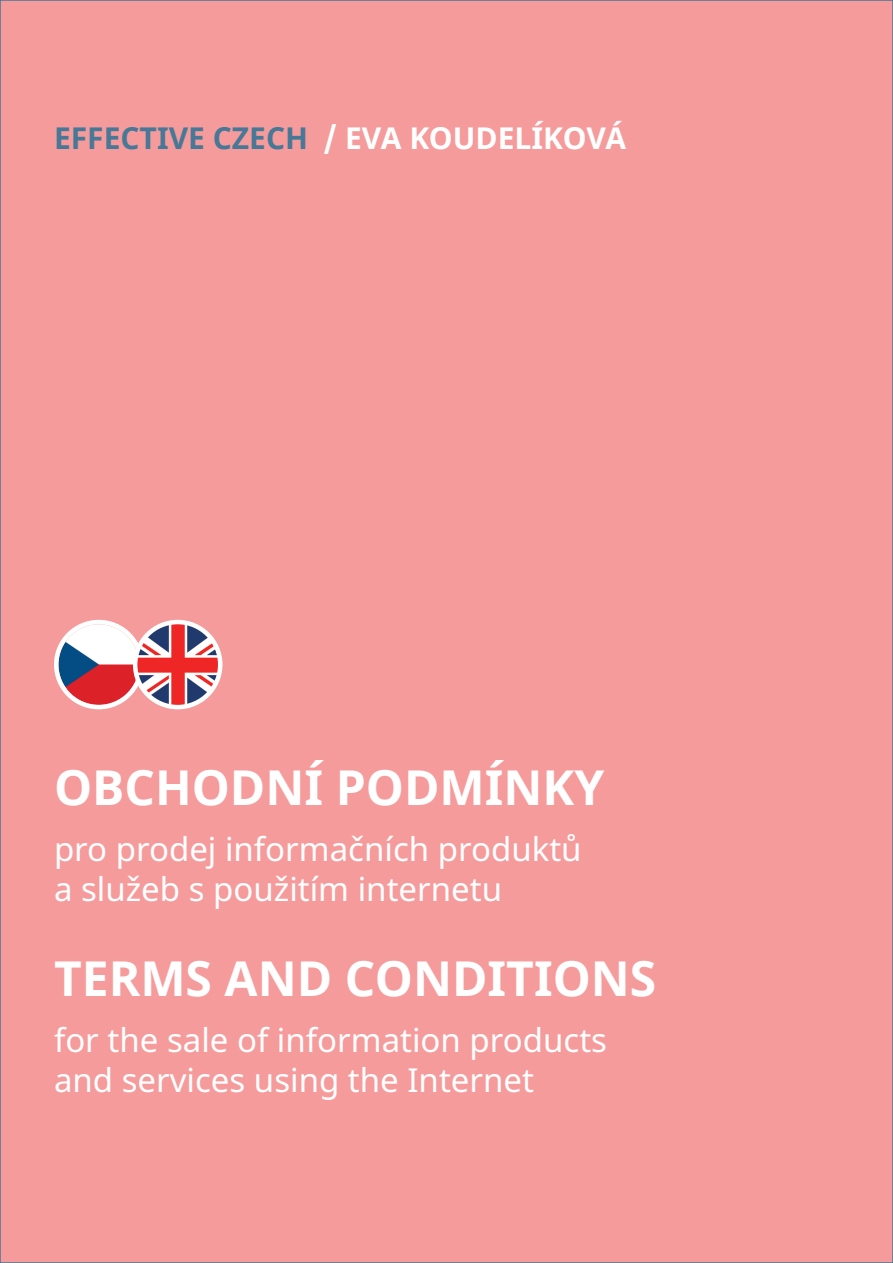
<style>
.page{position:relative;width:893px;height:1263px;background:#f69b9b}
.page>*{position:absolute;margin:0;border:0;box-sizing:border-box;transform-origin:0 0}
.t1{font:700 48px "Noto Sans";color:#fff}
.t2{font:33px/39.6px "Noto Sans";color:#fff}
.t3{font:700 30px "Noto Sans";color:#fff}
.s1{color:#477897}
</style>
<div class="page">
<svg style="left:54px;top:620px;width:81px;height:89px"></svg>
<img style="left:135px;top:622px;width:85px;height:85px">
<div style="left:133px;top:620px;width:89px;height:89px;border:4px solid #fff;border-radius:50%"></div>
<p class="t3" style="left:54px;top:117px;width:574px"><span class="s1">EFFECTIVE CZECH</span> / EVA KOUDELÍKOVÁ</p>
<h1 class="t1" style="left:54px;top:754px;width:552px">OBCHODNÍ PODMÍNKY</h1>
<p class="t2" style="left:54px;top:830px;width:529px">pro prodej informačních produktů a služeb s použitím internetu</p>
<h1 class="t1" style="left:54px;top:945px;width:604px">TERMS AND CONDITIONS</h1>
<p class="t2" style="left:54px;top:1021px;width:555px">for the sale of information products and services using the Internet</p>
</div>
